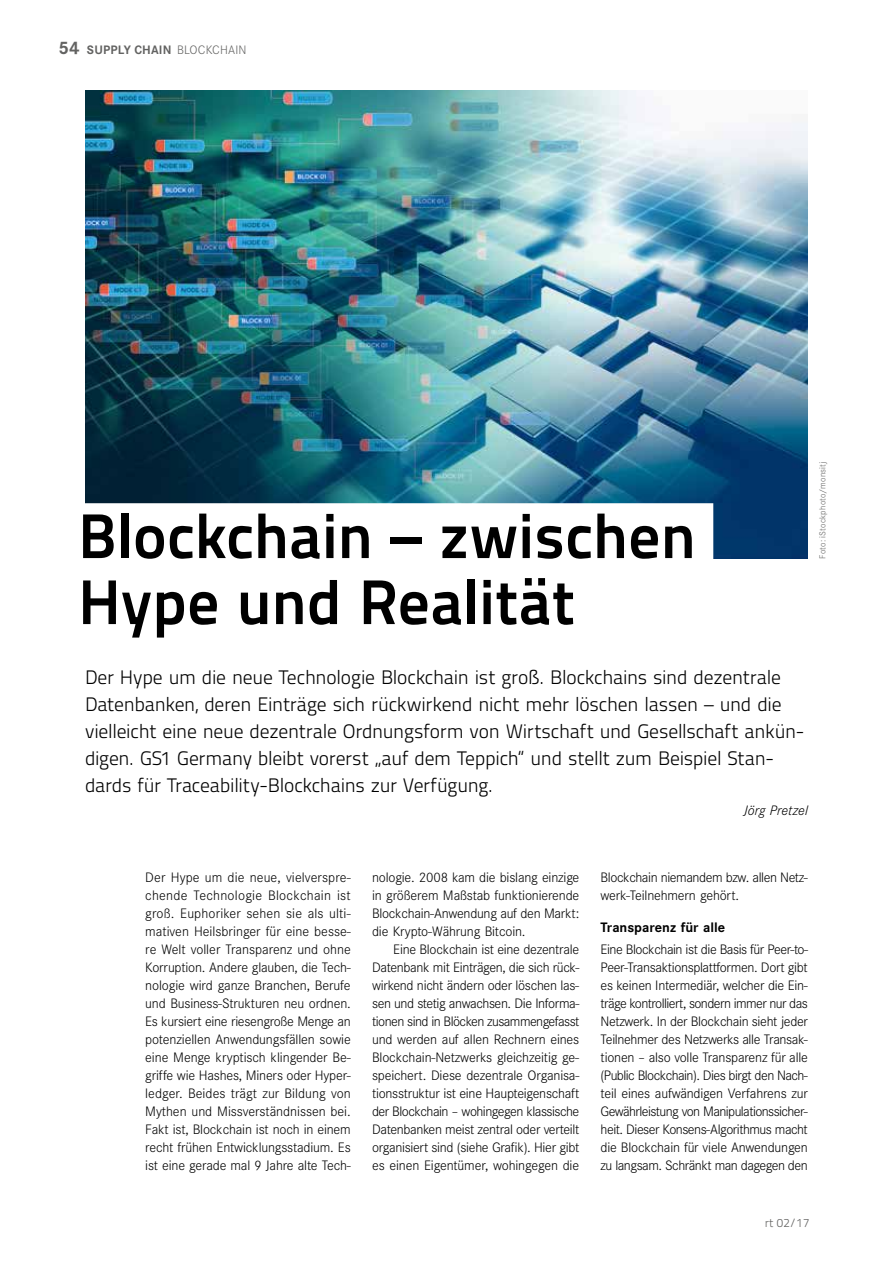
<style>
.page{position:relative;width:893px;height:1263px;background:#fff}
.page>*{position:absolute;margin:0;border:0;box-sizing:border-box;transform-origin:0 0}
.t1{font:63px/66px "Titillium Text 25 L 800 wt";color:#000}
.t2{font:19.5px/27px "Titillium Text 25 L 250 wt";letter-spacing:-.015em;color:#000}
.t3{font:300 14.25px/18px "Corporate S";letter-spacing:-.015em;color:#000;text-align:justify}
.t4{font:700 14.25px "Corporate S";color:#000}
.t5{font:italic 300 14.25px "Corporate S";letter-spacing:.005em;color:#000}
.t6{font:700 12.75px "Corporate S";letter-spacing:.015em;color:#636362}
.t7{font:12px "Titillium Text 25 L 250 wt";color:#636362}
.t8{font:300 9px "Corporate S";letter-spacing:.025em;color:#636362}
.s1{font-size:18.75px}
.s2{font-weight:300}
</style>
<div class="page">
<img style="left:85px;top:90px;width:723px;height:468px">
<div style="left:1px;top:503px;width:712px;height:69px;background:#fff"></div>
<p class="t6" style="left:58px;top:42px;width:190px"><span class="s1">54</span> SUPPLY CHAIN <span class="s2">Blockchain</span></p>
<h1 class="t1" style="left:78px;top:499px;width:619px">Blockchain – zwischen<br>Hype und Realität</h1>
<p class="t8" style="left:817px;top:559px;width:99px;rotate:-90deg">Foto: iStockphoto/monsitj</p>
<p class="t2" style="left:85px;top:663px;width:721px">Der Hype um die neue Technologie Blockchain ist groß. Blockchains sind dezentrale Datenbanken, deren Einträge sich rückwirkend nicht mehr löschen lassen – und die vielleicht eine neue dezentrale Ordnungsform von Wirtschaft und Gesellschaft ankün&shy;digen. GS1 Germany bleibt vorerst „auf dem Teppich“ und stellt zum Beispiel Stan&shy;dards für Traceability-Blockchains zur Verfügung.</p>
<p class="t5" style="left:744px;top:803px;width:66px">Jörg Pretzel</p>
<p class="t3" style="left:145px;top:868px;width:207px">Der Hype um die neue, vielverspre&shy;chende Technologie Blockchain ist groß. Euphoriker sehen sie als ulti&shy;mativen Heilsbringer für eine besse&shy;re Welt voller Transparenz und ohne Korruption. Andere glauben, die Tech&shy;nologie wird ganze Branchen, Berufe und Business-Strukturen neu ordnen.<br>Es kursiert eine riesengroße Menge an potenziellen Anwendungsfällen sowie eine Menge kryptisch klingender Be&shy;griffe wie H ashes, Miners oder Hyper&shy;ledger. Beides trägt zur Bildung von Mythen und Missverständnissen bei.<br>Fakt ist, Blockchain ist noch in einem recht frühen Entwicklungsstadium. Es ist eine gerade mal 9 Jahre alte Tech-</p>
<p class="t3" style="left:372px;top:868px;width:209px">nologie. 2008 kam die bislang einzige in größerem Maßstab funktionierende Blockchain-Anwendung auf den Markt: die Krypto-Währung Bitcoin.</p>
<p class="t3" style="left:372px;top:940px;width:209px;text-indent:21px">Eine Blockchain ist eine dezentrale Datenbank mit Einträgen, die sich rück&shy;wirkend nicht ändern oder löschen las&shy;sen und stetig anwachsen. Die I nforma&shy;tionen sind in Blöcken zusammengefasst und werden auf allen Rechnern eines Blockchain-N etzwerks gleichzeitig ge&shy;speichert. Diese dezentrale Organisa&shy;tionsstruktur ist eine H aupteigenschaft der Blockchain – wohingegen klassische Datenbanken meist zentral oder verteilt organisiert sind (siehe Grafik). H ier gibt es einen Eigentümer, wohingegen die</p>
<p class="t3" style="left:601px;top:868px;width:209px">Blockchain niemandem bzw. allen Netz&shy;werk-Teilnehmern gehört.</p>
<p class="t4" style="left:601px;top:919px;width:126px">Transparenz für alle</p>
<p class="t3" style="left:601px;top:940px;width:209px">Eine Blockchain ist die Basis für Peer-to-Peer-Transaktionsplattformen. Dort gibt es keinen I ntermediär, welcher die Ein&shy;träge kontrolliert, sondern immer nur das Netzwerk. I n der Blockchain sieht jeder Teilnehmer des Netzwerks alle Transak&shy;tionen – also volle Transparenz für alle (Public Blockchain). Dies birgt den Nach&shy;teil eines aufwändigen Verfahrens zur Gewährleistung von Manipulationssicher&shy;heit. Dieser Konsens-Algorithmus macht die Blockchain für viele Anwendungen zu langsam. Schränkt man dagegen den</p>
<p class="t7" style="left:765px;top:1214px;width:46px">rt 02/17</p>
</div>
